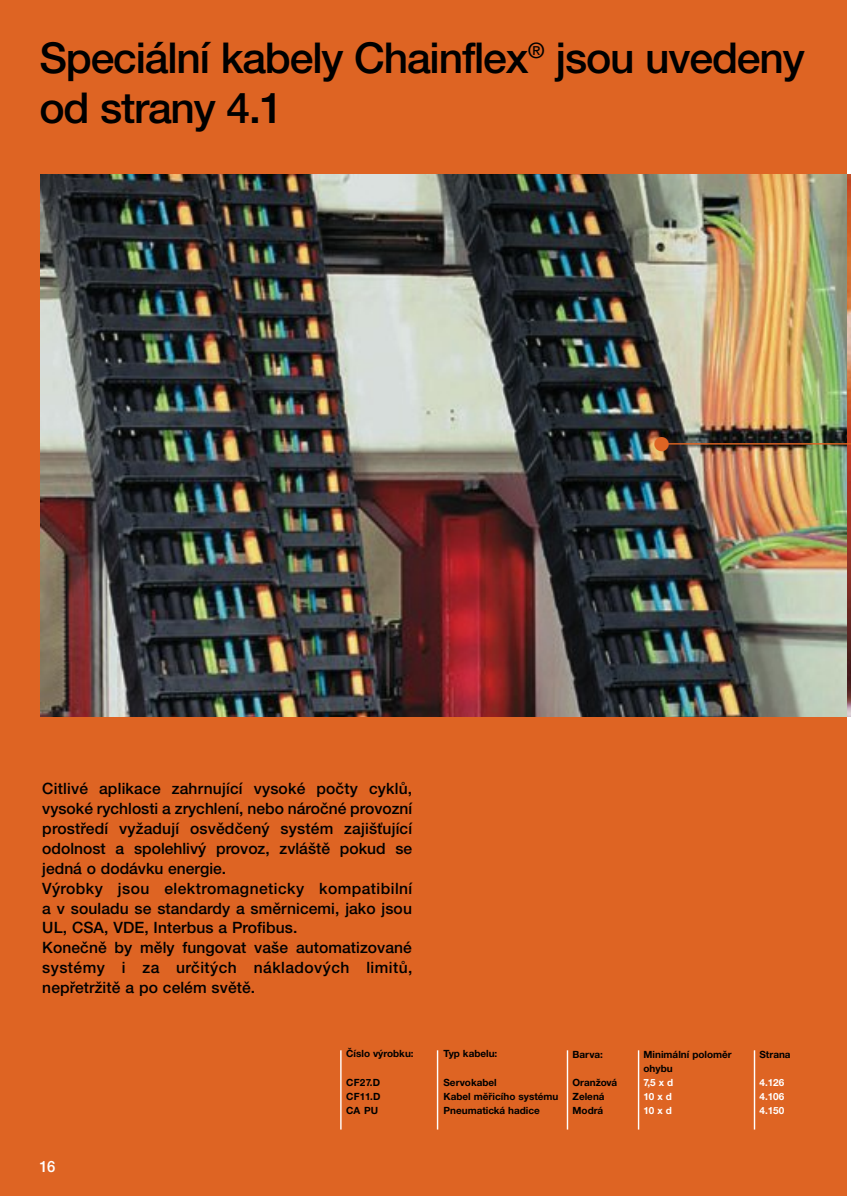
<style>
.page{position:relative;width:851px;height:1196px;background:#fff}
.page>*{position:absolute;margin:0;border:0;box-sizing:border-box;transform-origin:0 0}
.t1{font:500 42.6px/49.8px "Helvetica Neue CE";letter-spacing:-.03em;color:#000}
.t2{font:19.8px "Zapf Dingbats";color:#de6423}
.t3{font:500 15.6px/19.8px "Helvetica Neue CE";letter-spacing:.005em;color:#000}
.t4{font:500 15.6px "Helvetica Neue CE";color:#fff;scale:.95 1}
.t5{font:700 10px/14.2px "Helvetica Neue CE";color:#000}
.t6{font:700 10px/14.2px "Helvetica Neue CE";letter-spacing:-.015em;color:#fff}
</style>
<div class="page">
<div style="left:0;top:0;width:846px;height:1196px;background:#de6423"></div>
<img style="left:41px;top:175px;width:805px;height:542px">
<hr style="left:658px;top:443px;width:192px;height:1px;background:#de6423">
<hr style="left:436px;top:1050px;width:2px;height:79px;background:#fff">
<hr style="left:340px;top:1050px;width:1px;height:79px;background:#fff">
<hr style="left:753px;top:1050px;width:1px;height:79px;background:#fff">
<hr style="left:637px;top:1050px;width:2px;height:79px;background:#fff">
<hr style="left:566px;top:1050px;width:2px;height:79px;background:#fff">
<h1 class="t1" style="left:39px;top:37px;width:766px">Speciální kabely Chainflex<sup>®</sup> jsou uvedeny od strany 4.1</h1>
<p class="t2" style="left:653px;top:432px;width:17px">●</p>
<p class="t3" style="left:42px;top:780px;width:371px">Citlivé aplikace zahrnující vysoké počty cyklů, vysoké rychlosti a zrychlení, nebo náročné provozní prostředí vyžadují osvědčený systém zajišťující odolnost a spolehlivý provoz, zvláště pokud se jedná o dodávku energie.<br>Výrobky jsou elektromagneticky kompatibilní a v souladu se standardy a směrnicemi, jako jsou UL, CSA, VDE, Interbus a Profibus.<br>Konečně by měly fungovat vaše automatizované systémy i za určitých nákladových limitů, nepřetržitě a po celém světě.</p>
<p class="t4" style="left:39px;top:1160px;width:18px">16</p>
<p class="t5" style="left:346px;top:1048px;width:69px">Číslo výrobku:</p>
<p class="t5" style="left:346px;top:1076px;width:36px;text-align:justify">CF27.D CF11.D CA PU</p>
<p class="t5" style="left:443px;top:1048px;width:55px">Typ kabelu:</p>
<p class="t5" style="left:443px;top:1076px;width:116px">Servokabel<br>Kabel měřicího systému<br>Pneumatická hadice</p>
<p class="t5" style="left:572px;top:1048px;width:32px">Barva:</p>
<p class="t5" style="left:572px;top:1076px;width:46px">Oranžová<br>Zelená<br>Modrá</p>
<p class="t5" style="left:643px;top:1048px;width:90px">Minimální poloměr ohybu</p>
<p class="t6" style="left:643px;top:1076px;width:31px">7,5 x d<br>10 x d<br>10 x d</p>
<p class="t5" style="left:759px;top:1048px;width:33px">Strana</p>
<p class="t6" style="left:759px;top:1076px;width:26px;text-align:justify">4.126<br>4.106<br>4.150</p>
</div>
